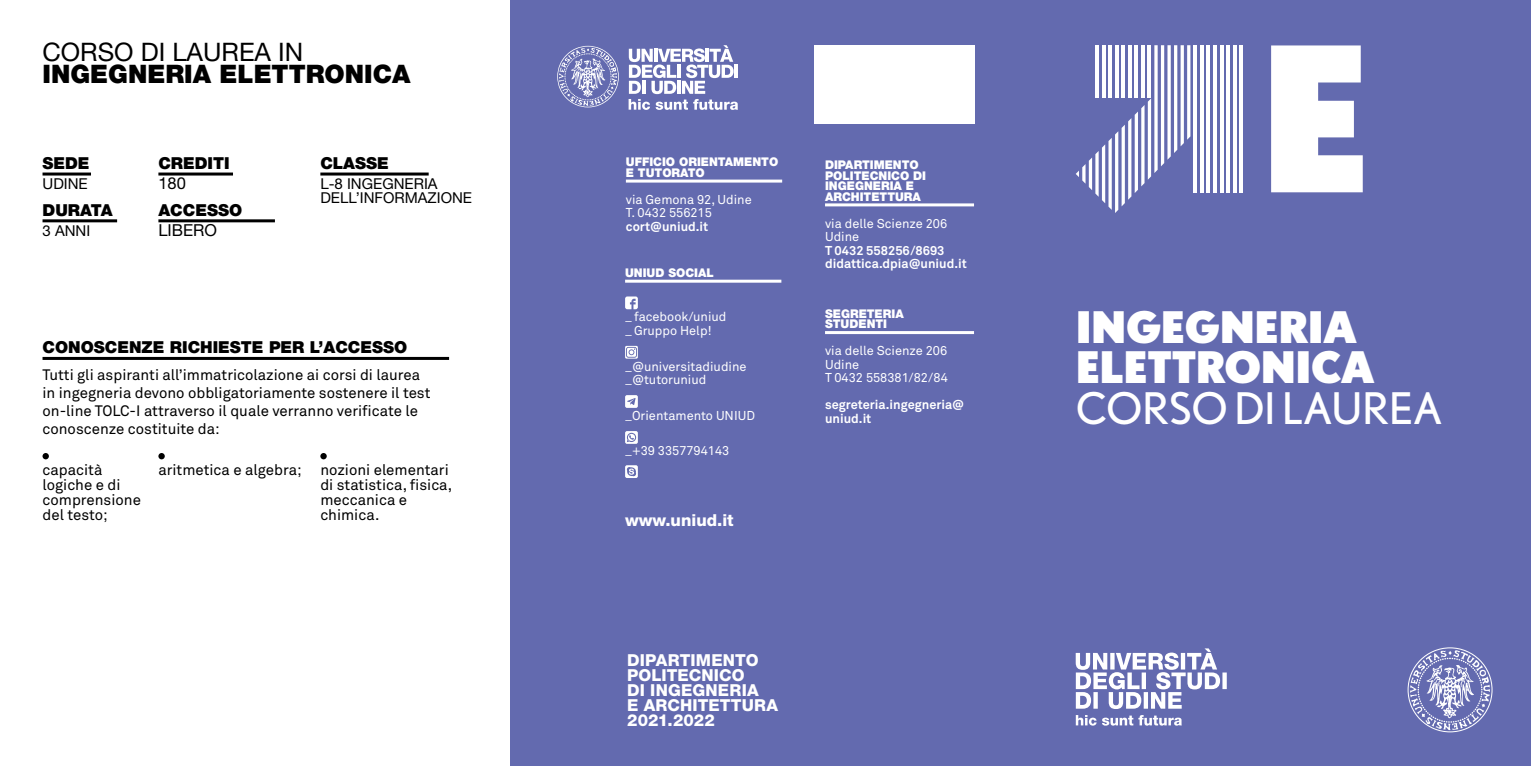
<style>
.page{position:relative;width:1531px;height:766px;background:#fff}
.page>*{position:absolute;margin:0;border:0;box-sizing:border-box;transform-origin:0 0}
.t1{font:900 201px "Nobel";color:#fff}
.t2{font:900 43.5px/40.5px "Nobel";letter-spacing:-.01em;color:#fff}
.t3{font:43.5px "Nobel";color:#fff}
.t4{font:900 25.5px "Helvetica Neue LT Std";color:#000}
.t5{font:25.5px "Helvetica Neue LT Std";color:#000}
.t6{font:800 16.5px/15px "Helvetica Neue LT Std";letter-spacing:.005em;color:#fff}
.t7{font:900 16.5px "Helvetica Neue LT Std";color:#000}
.t8{font:16.5px "Helvetica Neue LT Std";color:#000}
.t9{font:15px/15px "Akkurat";color:#000}
.t10{font:15px/13.5px "Helvetica Neue LT Std";color:#000}
.t11{font:12.75px/13.5px "Akkurat";color:#fff}
.t12{font:700 12.75px/13.5px "Akkurat";color:#fff}
.t13{font:900 12px/10.5px "Helvetica Neue LT Std";color:#fff}
</style>
<div class="page">
<hr style="left:43px;top:172px;width:48px;height:3px;background:#000">
<hr style="left:43px;top:219px;width:74px;height:3px;background:#000">
<hr style="left:158px;top:219px;width:117px;height:3px;background:#000">
<hr style="left:158px;top:172px;width:75px;height:3px;background:#000">
<hr style="left:320px;top:172px;width:109px;height:3px;background:#000">
<hr style="left:43px;top:357px;width:406px;height:3px;background:#000">
<svg style="left:43px;top:453px;width:6px;height:6px"></svg>
<div style="left:158px;top:453px;width:7px;height:6px;background:#000;border-radius:50%"></div>
<div style="left:320px;top:453px;width:7px;height:6px;background:#000;border-radius:50%"></div>
<div style="left:510px;top:0;width:1021px;height:765px;background:#636aaf"></div>
<svg style="left:1076px;top:715px;width:20px;height:10px"></svg>
<svg style="left:1102px;top:715px;width:80px;height:10px"></svg>
<svg style="left:1076px;top:648px;width:151px;height:60px"></svg>
<svg style="left:1407px;top:647px;width:85px;height:85px"></svg>
<hr style="left:1239px;top:45px;width:4px;height:147px;background:#fff">
<hr style="left:1233px;top:45px;width:3px;height:147px;background:#fff">
<hr style="left:1226px;top:45px;width:4px;height:147px;background:#fff">
<hr style="left:1220px;top:45px;width:3px;height:147px;background:#fff">
<hr style="left:1213px;top:45px;width:3px;height:147px;background:#fff">
<hr style="left:1207px;top:45px;width:3px;height:147px;background:#fff">
<hr style="left:1200px;top:45px;width:3px;height:147px;background:#fff">
<hr style="left:1193px;top:45px;width:4px;height:147px;background:#fff">
<svg style="left:1076px;top:45px;width:114px;height:168px"></svg>
<svg style="left:557px;top:46px;width:62px;height:61px"></svg>
<svg style="left:628px;top:45px;width:110px;height:65px"></svg>
<hr style="left:825px;top:203px;width:149px;height:3px;background:#fff">
<hr style="left:825px;top:331px;width:149px;height:3px;background:#fff">
<div style="left:814px;top:46px;width:160px;height:77px;background:#fff"></div>
<hr style="left:626px;top:179px;width:156px;height:3px;background:#fff">
<hr style="left:625px;top:279px;width:156px;height:3px;background:#fff">
<svg style="left:625px;top:296px;width:13px;height:13px"></svg>
<svg style="left:625px;top:346px;width:13px;height:12px"></svg>
<svg style="left:625px;top:465px;width:13px;height:13px"></svg>
<svg style="left:625px;top:431px;width:13px;height:12px"></svg>
<svg style="left:625px;top:395px;width:13px;height:13px"></svg>
<h3 class="t5" style="left:43px;top:36px;width:262px">CORSO DI LAUREA IN</h3>
<h3 class="t4" style="left:43px;top:59px;width:369px">INGEGNERIA ELETTRONICA</h3>
<p class="t7" style="left:43px;top:153px;width:49px">SEDE</p>
<p class="t10" style="left:43px;top:177px;width:47px">UDINE</p>
<p class="t7" style="left:43px;top:200px;width:72px">DURATA</p>
<p class="t10" style="left:43px;top:224px;width:49px">3 ANNI</p>
<p class="t7" style="left:158px;top:153px;width:73px">CREDITI</p>
<p class="t8" style="left:158px;top:173px;width:29px">180</p>
<p class="t7" style="left:158px;top:200px;width:85px">ACCESSO</p>
<p class="t8" style="left:158px;top:220px;width:60px">LIBERO</p>
<p class="t7" style="left:320px;top:153px;width:70px">CLASSE</p>
<p class="t10" style="left:320px;top:177px;width:153px">L-8 INGEGNERIA<br>DELL’INFORMAZIONE</p>
<p class="t7" style="left:43px;top:337px;width:366px">CONOSCENZE RICHIESTE PER L’ACCESSO</p>
<p class="t9" style="left:43px;top:365px;width:389px;line-height:18px">Tutti gli aspiranti all’immatricolazione ai corsi di laurea in ingegneria devono obbligatoriamente sostenere il test on-line TOLC-I attraverso il quale verranno verificate le conoscenze costituite da:</p>
<p class="t9" style="left:43px;top:462px;width:100px">capacità logiche e di comprensione del testo;</p>
<p class="t9" style="left:320px;top:462px;width:133px;text-indent:-162px">aritmetica e algebra; nozioni elementari di statistica, fisica, meccanica e chimica.</p>
<p class="t13" style="left:626px;top:156px;width:154px">UFFICIO ORIENTAMENTO<br>E TUTORATO</p>
<p class="t11" style="left:626px;top:193px;width:127px">via Gemona 92, Udine<br>T. 0432 556215</p>
<p class="t12" style="left:626px;top:219px;width:84px">cort@uniud.it</p>
<p class="t13" style="left:625px;top:267px;width:90px">UNIUD SOCIAL</p>
<p class="t11" style="left:625px;top:310px;width:103px">_ facebook/uniud _ Gruppo Help!</p>
<p class="t11" style="left:625px;top:359px;width:123px">_@universitadiudine _@tutoruniud</p>
<p class="t11" style="left:625px;top:408px;width:131px">_Orientamento UNIUD</p>
<p class="t11" style="left:625px;top:444px;width:106px">_+39 3357794143</p>
<p class="t6" style="left:625px;top:512px;width:110px">www.uniud.it</p>
<p class="t13" style="left:825px;top:159px;width:103px">DIPARTIMENTO<br>POLITECNICO DI<br>INGEGNERIA E<br>ARCHITETTURA</p>
<p class="t11" style="left:825px;top:217px;width:124px">via delle Scienze 206<br>Udine</p>
<p class="t12" style="left:825px;top:243px;width:143px">T 0432 558256/8693 didattica.dpia@uniud.it</p>
<p class="t13" style="left:825px;top:308px;width:80px">SEGRETERIA<br>STUDENTI</p>
<p class="t11" style="left:825px;top:344px;width:124px">via delle Scienze 206<br>Udine<br>T 0432 558381/82/84</p>
<p class="t12" style="left:825px;top:398px;width:141px">segreteria.ingegneria@ uniud.it</p>
<p class="t6" style="left:627px;top:652px;width:152px">DIPARTIMENTO<br>POLITECNICO<br>DI INGEGNERIA<br>E ARCHITETTURA<br>2021.2022</p>
<h1 class="t1" style="left:1259px;top:-3px;width:114px">E</h1>
<h2 class="t2" style="left:1076px;top:305px;width:301px">INGEGNERIA<br>ELETTRONICA</h2>
<h2 class="t3" style="left:1076px;top:383px;width:368px">CORSO DI LAUREA</h2>
</div>
